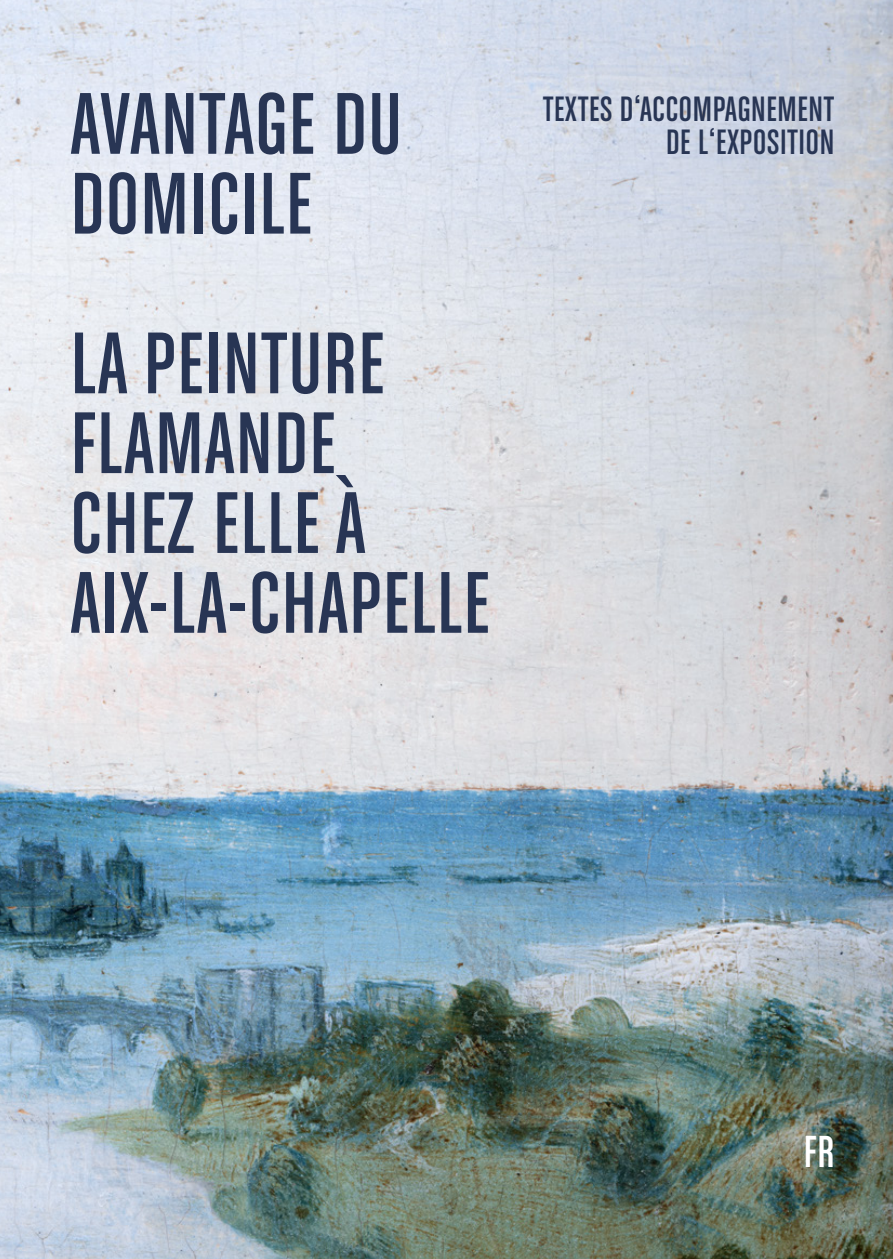
<style>
.page{position:relative;width:893px;height:1259px;background:#fff}
.page>*{position:absolute;margin:0;border:0;box-sizing:border-box;transform-origin:0 0}
.t1{font:93px/79.8px "Chalet Comprime Cologne Eighty";letter-spacing:.02em;color:#283554}
.t2{font:47.7px "Chalet Comprime Cologne Eighty";color:#fff}
.t3{font:37.5px/32.4px "Chalet Comprime Cologne Eighty";letter-spacing:.02em;color:#283554;text-align:right}
</style>
<div class="page">
<img style="left:0;top:0;width:893px;height:1259px">
<p class="t1" style="left:71px;top:82px;width:332px">AVANTAGE DU<br>DOMICILE</p>
<p class="t1" style="left:71px;top:322px;width:420px">LA PEINTURE<br>FLAMANDE<br>CHEZ ELLE À<br>AIX-LA-CHAPELLE</p>
<p class="t3" style="left:543px;top:92px;width:293px">TEXTES D‘ACCOMPAGNEMENT<br>DE L‘EXPOSITION</p>
<p class="t2" style="left:804px;top:1125px;width:32px">FR</p>
</div>
